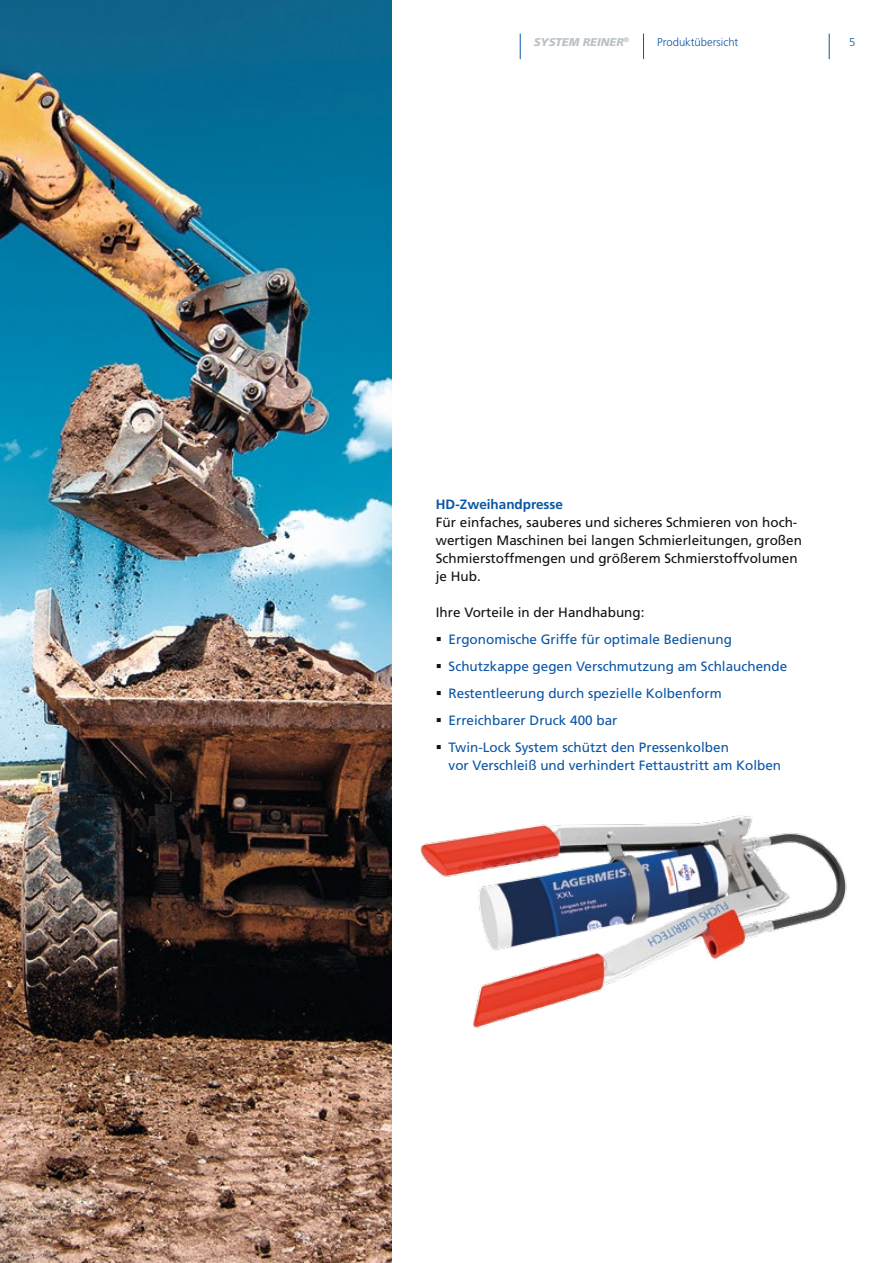
<style>
.page{position:relative;width:893px;height:1263px;background:#fff}
.page>*{position:absolute;margin:0;border:0;box-sizing:border-box;transform-origin:0 0}
.t1{font:13.5px/18px "Frutiger LT Std";color:#0b56a5}
.t2{font:13.5px/18px "Frutiger LT Std";color:#111212}
.t3{font:700 13.5px "Frutiger LT Std";color:#0b56a5}
.t4{font:300 11.25px "Frutiger LT Std";color:#0b56a5}
.t5{font:italic 900 11.25px "Frutiger";color:#b9c2c7}
.t6{font:italic 900 6.6px "Frutiger";color:#b9c2c7}
.s1{color:#111212}
</style>
<div class="page">
<img style="left:0;top:0;width:392px;height:1263px">
<img style="left:420px;top:815px;width:427px;height:214px">
<svg style="left:643px;top:34px;width:1px;height:25px"></svg>
<svg style="left:829px;top:34px;width:1px;height:25px"></svg>
<svg style="left:520px;top:34px;width:1px;height:25px"></svg>
<p class="t6" style="left:624px;top:36px;width:7px">®</p>
<p class="t4" style="left:657px;top:36px;width:83px">Produktübersicht</p>
<p class="t5" style="left:534px;top:35px;width:92px">SYSTEM REINER</p>
<p class="t4" style="left:849px;top:36px;width:8px">5</p>
<p class="t3" style="left:436px;top:496px;width:129px">HD-Zweihandpresse</p>
<p class="t2" style="left:436px;top:513px;width:368px">Für einfaches, sauberes und sicheres Schmieren von hoch&shy;wertigen Maschinen bei langen Schmierleitungen, großen Schmierstoffmengen und größerem Schmierstoffvolumen je Hub.</p>
<p class="t2" style="left:436px;top:603px;width:210px">Ihre Vorteile in der Handhabung:</p>
<p class="t1" style="left:436px;top:630px;width:298px"><span class="s1">▪</span> Ergonomische Griffe für optimale Bedienung</p>
<p class="t1" style="left:436px;top:657px;width:353px"><span class="s1">▪</span> Schutzkappe gegen Verschmutzung am Schlauchende</p>
<p class="t1" style="left:436px;top:684px;width:287px"><span class="s1">▪</span> Restentleerung durch spezielle Kolbenform</p>
<p class="t1" style="left:436px;top:711px;width:183px"><span class="s1">▪</span> Erreichbarer Druck 400 bar</p>
<p class="t1" style="left:449px;top:738px;width:334px;text-indent:-13px"><span class="s1">▪</span> Twin-Lock System schützt den Pressenkolben<br>vor Verschleiß und verhindert Fettaustritt am Kolben</p>
</div>
